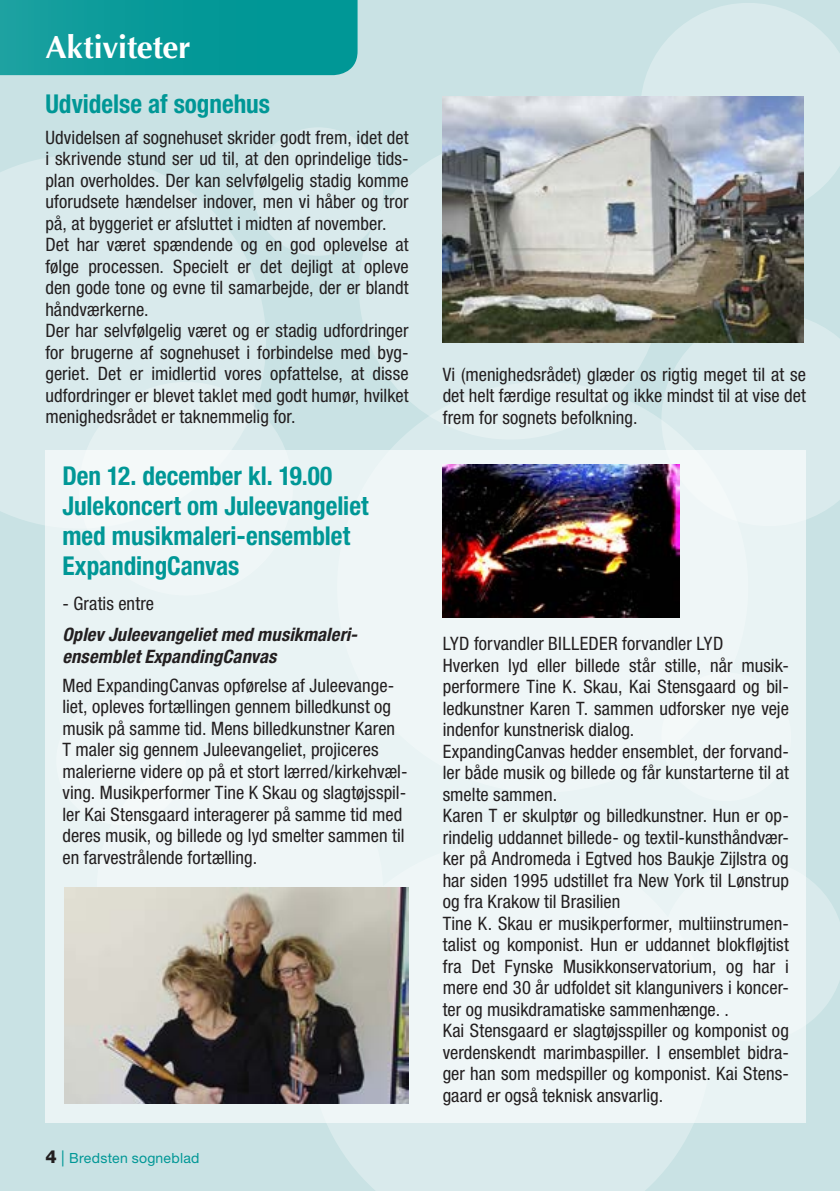
<style>
.page{position:relative;width:840px;height:1191px;background:#fff}
.page>*{position:absolute;margin:0;border:0;box-sizing:border-box;transform-origin:0 0}
.t1{font:700 32px "Optima";letter-spacing:-.01em;color:#fff}
.t2{font:700 condensed 26px/30px "Helvetica Neue LT Std";color:#009796}
.t3{font:condensed 18.4px/21.4px "Helvetica Neue LT Std";color:#231f20}
.t4{font:italic 700 condensed 18.4px/21.4px "Helvetica Neue LT Std";letter-spacing:.005em;color:#231f20}
.t5{font:14px "Helvetica Neue LT Std";letter-spacing:.02em;color:#009796}
.s1{font-weight:800;font-size:18px;color:#231f20}
.s2{font-size:16px}
</style>
<div class="page">
<div style="left:0;top:0;width:839px;height:1191px;background:#c9e2e4"></div>
<svg style="left:0;top:0;width:357px;height:75px;background:#099a99"></svg>
<svg style="left:0;top:155px;width:266px;height:370px;fill:#d9eaec"></svg>
<div style="left:79px;top:382px;width:214px;height:213px;background:#e4f0f1;border-radius:50%"></div>
<div style="left:337px;top:382px;width:410px;height:410px;background:#d9eaec;border-radius:50%"></div>
<svg style="left:327px;top:1123px;width:367px;height:68px;fill:#d9eaec"></svg>
<div style="left:359px;top:137px;width:302px;height:302px;background:#d9eaec;border-radius:50%"></div>
<svg style="left:661px;top:312px;width:178px;height:214px"></svg>
<svg style="left:642px;top:3px;width:197px;height:213px;fill:#d9eaec"></svg>
<svg style="left:805px;top:860px;width:34px;height:181px"></svg>
<div style="left:253px;top:127px;width:130px;height:129px;background:#d9eaec;border-radius:50%"></div>
<div style="left:45px;top:450px;width:760px;height:673px;background:#eff6f7"></div>
<img style="left:64px;top:887px;width:344px;height:216px">
<img style="left:442px;top:96px;width:360px;height:247px">
<img style="left:442px;top:465px;width:237px;height:152px">
<h1 class="t1" style="left:45px;top:28px;width:147px">Aktiviteter</h1>
<h2 class="t2" style="left:45px;top:88px;width:226px">Udvidelse af sognehus</h2>
<p class="t3" style="left:45px;top:126px;width:364px">Udvidelsen af sognehuset skrider godt frem, idet det i skrivende stund ser ud til, at den oprindelige tids&shy;plan overholdes. Der kan selvfølgelig stadig komme uforudsete hændelser indover, men vi håber og tror på, at byggeriet er afsluttet i midten af november.<br>Det har været spændende og en god oplevelse at følge processen. Specielt er det dejligt at opleve den gode tone og evne til samarbejde, der er blandt håndværkerne.<br>Der har selvfølgelig været og er stadig udfordringer for brugerne af sognehuset i forbindelse med byg&shy;geriet. Det er imidlertid vores opfattelse, at disse udfordringer er blevet taklet med godt humør, hvilket menighedsrådet er taknemmelig for.</p>
<h2 class="t2" style="left:62px;top:460px;width:307px">Den 12. december kl. 19.00<br>Julekoncert om Juleevangeliet med musikmaleri-ensemblet<br>ExpandingCanvas</h2>
<p class="t3" style="left:62px;top:592px;width:93px">- Gratis entre</p>
<p class="t4" style="left:62px;top:624px;width:296px">Oplev Juleevangeliet med musikmaleri&shy;ensemblet ExpandingCanvas</p>
<p class="t3" style="left:62px;top:674px;width:346px">Med ExpandingCanvas opførelse af Juleevange&shy;liet, opleves fortællingen gennem billedkunst og musik på samme tid. Mens billedkunstner Karen T maler sig gennem Juleevangeliet, projiceres malerierne videre op på et stort lærred/kirkehvæl&shy;ving. Musikperformer Tine K Skau og slagtøjsspil&shy;ler Kai Stensgaard interagerer på samme tid med deres musik, og billede og lyd smelter sammen til en farvestrålende fortælling.</p>
<p class="t5" style="left:45px;top:1149px;width:155px"><span class="s1">4</span> <span class="s2">|</span> Bredsten sogneblad</p>
<p class="t3" style="left:442px;top:363px;width:364px;text-align:justify">Vi (menighedsrådet) glæder os rigtig meget til at se det helt færdige resultat og ikke mindst til at vise det frem for sognets befolkning.</p>
<p class="t3" style="left:442px;top:632px;width:347px">LYD forvandler BILLEDER forvandler LYD<br>Hverken lyd eller billede står stille, når musik&shy;performere Tine K. Skau, Kai Stensgaard og bil&shy;ledkunstner Karen T. sammen udforsker nye veje indenfor kunstnerisk dialog.<br>ExpandingCanvas hedder ensemblet, der forvand&shy;ler både musik og billede og får kunstarterne til at smelte sammen.<br>Karen T er skulptør og billedkunstner. Hun er op&shy;rindelig uddannet billede- og textil-kunsthåndvær&shy;ker på Andromeda i Egtved hos Baukje Zijlstra og har siden 1995 udstillet fra New York til Lønstrup og fra Krakow til Brasilien<br>Tine K. Skau er musikperformer, multiinstrumen&shy;talist og komponist. Hun er uddannet blokfløjtist fra Det Fynske Musikkonservatorium, og har i mere end 30 år udfoldet sit klangunivers i koncer&shy;ter og musikdramatiske sammenhænge. .<br>Kai Stensgaard er slagtøjsspiller og komponist og verdenskendt marimbaspiller. I ensemblet bidra&shy;ger han som medspiller og komponist. Kai Stens&shy;gaard er også teknisk ansvarlig.</p>
</div>
